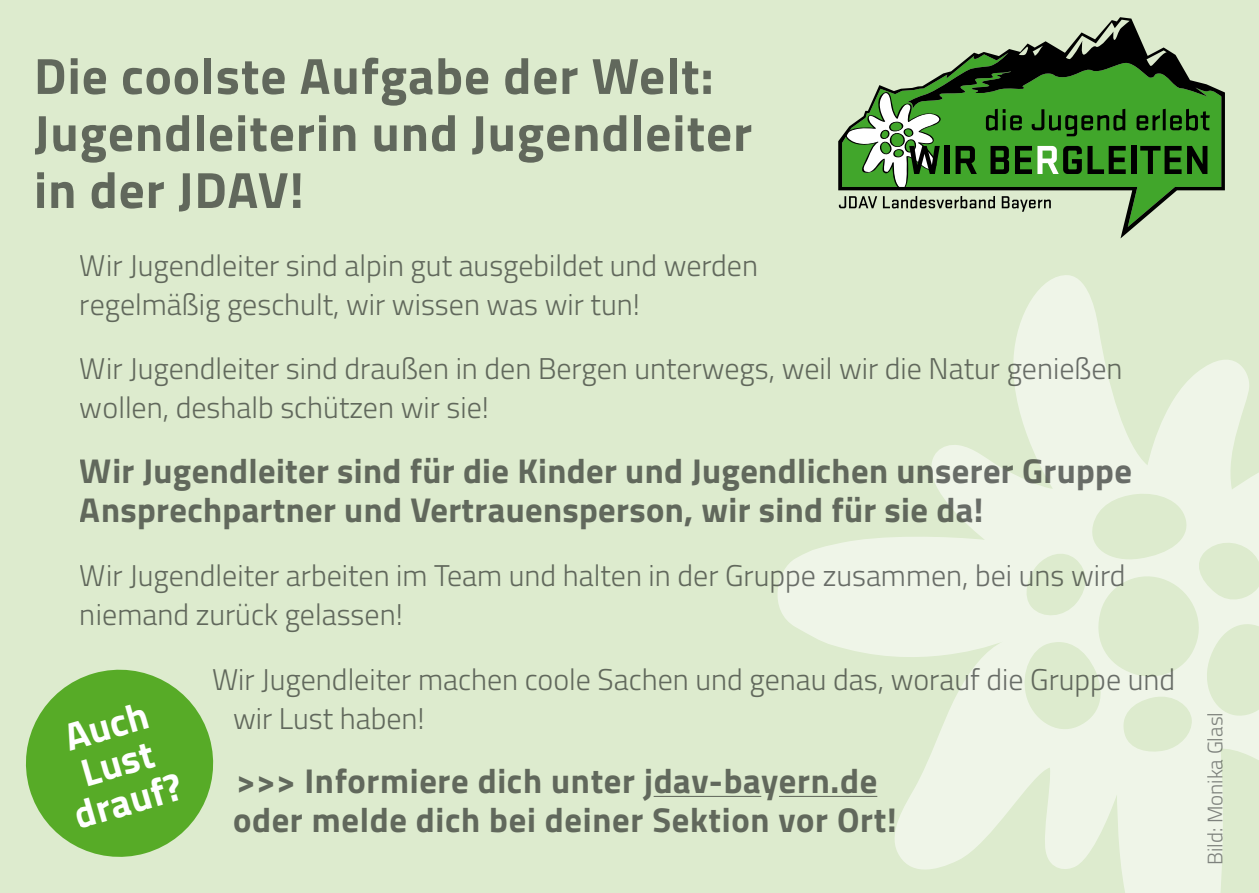
<style>
.page{position:relative;width:1259px;height:893px;background:#ddebce}
.page>*{position:absolute;margin:0;border:0;box-sizing:border-box;transform-origin:0 0}
.t1{font:700 51px/57px "Titillium Web";letter-spacing:.02em;color:#707172}
.t2{font:700 39px/39px "Titillium Web";color:#fff;text-align:center}
.t3{font:700 34.5px/39px "Titillium Web";letter-spacing:.01em;color:#707172}
.t4{font:300 30px/39px "Titillium Web";color:#707172}
.t5{font:300 21px "Titillium Web";color:#87888a}
</style>
<div class="page">
<svg style="left:26px;top:669px;width:188px;height:188px"></svg>
<svg style="left:838px;top:17px;width:387px;height:221px"></svg>
<svg style="left:777px;top:275px;width:482px;height:618px"></svg>
<hr style="left:653px;top:796px;width:108px;height:1px;background:#707172">
<hr style="left:779px;top:796px;width:98px;height:1px;background:#707172">
<h1 class="t1" style="left:34px;top:45px;width:719px">Die coolste Aufgabe der Welt:<br>Jugendleiterin und Jugendleiter in der JDAV!</h1>
<p class="t4" style="left:80px;top:244px;width:679px">Wir Jugendleiter sind alpin gut ausgebildet und werden regelmäßig geschult, wir wissen was wir tun!</p>
<p class="t4" style="left:80px;top:348px;width:1044px">Wir Jugendleiter sind draußen in den Bergen unterwegs, weil wir die Natur genießen wollen, deshalb schützen wir sie!</p>
<p class="t3" style="left:80px;top:449px;width:1053px">Wir Jugendleiter sind für die Kinder und Jugendlichen unserer Gruppe<br>Ansprechpartner und Vertrauensperson, wir sind für sie da!</p>
<p class="t4" style="left:80px;top:555px;width:1047px">Wir Jugendleiter arbeiten im Team und halten in der Gruppe zusammen, bei uns wird niemand zurück gelassen!</p>
<p class="t4" style="left:233px;top:658px;width:943px;text-indent:-21px">Wir Jugendleiter machen coole Sachen und genau das, worauf die Gruppe und wir Lust haben!</p>
<p class="t3" style="left:233px;top:760px;width:665px">&gt;&gt;&gt; Informiere dich unter jdav-bayern.de oder melde dich bei deiner Sektion vor Ort!</p>
<h2 class="t2" style="left:48px;top:720px;width:112px;rotate:-16deg">Auch<br>Lust drauf?</h2>
<p class="t5" style="left:1200px;top:865px;width:155px;rotate:-90deg">Bild: Monika Glasl</p>
</div>
